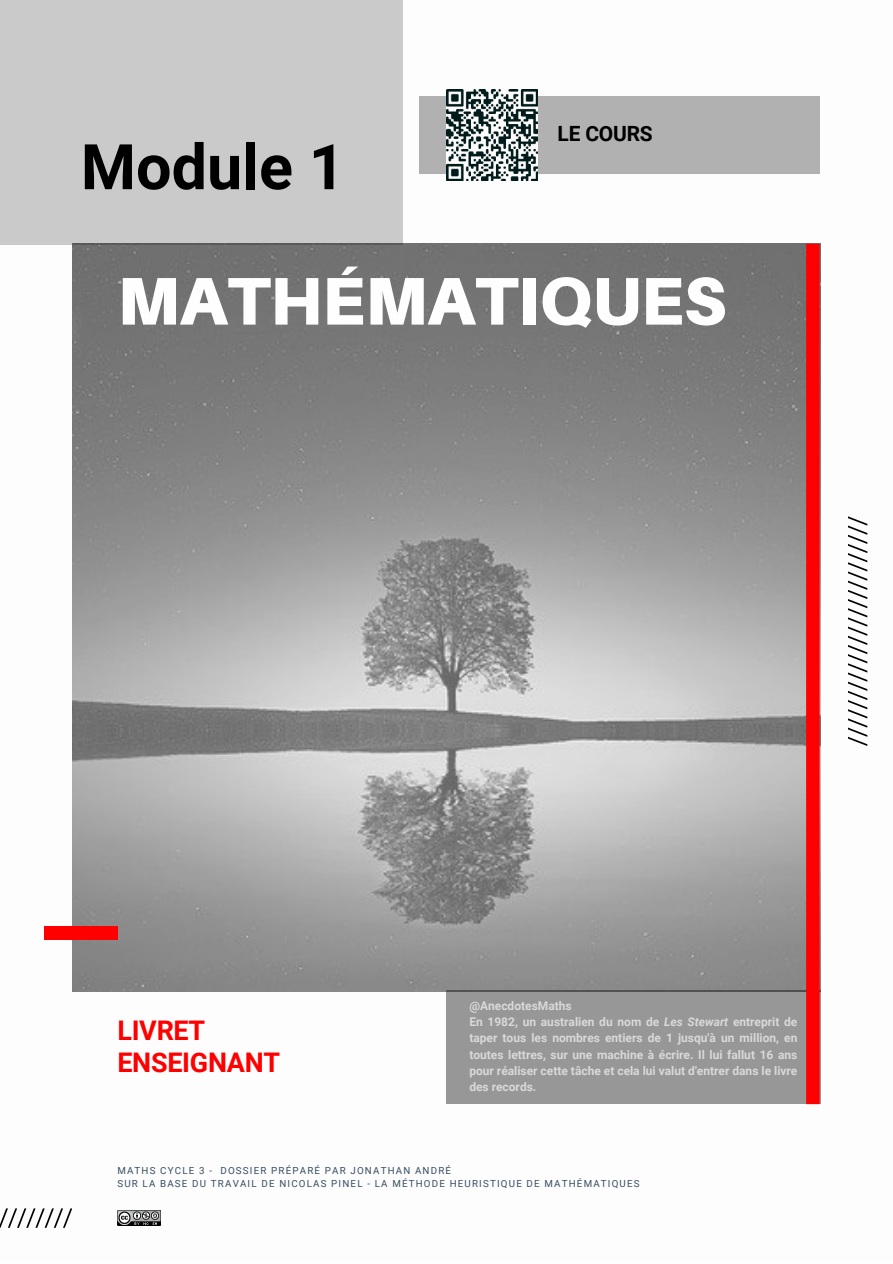
<style>
.page{position:relative;width:893px;height:1264px;background:#fff}
.page>*{position:absolute;margin:0;border:0;box-sizing:border-box;transform-origin:0 0}
.t1{font:900 67.5px "Aileron";color:#fefefe}
.t2{font:700 63px "Roboto";color:#000}
.t3{font:700 27px/32px "Roboto";letter-spacing:-.01em;color:#f00}
.t4{font:700 21px "Roboto";letter-spacing:-.01em;color:#000}
.t5{font:700 12px/16.4px "Roboto";color:#d9d9d9}
.t6{font:9.75px/13px "Roboto";letter-spacing:.12em;color:#364d62}
.s1{font-style:italic}
</style>
<div class="page">
<img style="left:72px;top:244px;width:748px;height:747px">
<div style="left:0;top:0;width:403px;height:244px;background:#cacaca"></div>
<svg style="left:0;top:1208px;width:72px;height:19px"></svg>
<svg style="left:848px;top:516px;width:19px;height:230px"></svg>
<img style="left:117px;top:1210px;width:43px;height:15px">
<div style="left:446px;top:990px;width:374px;height:114px;background:#979797"></div>
<div style="left:419px;top:96px;width:400px;height:78px;background:#b1b1b1"></div>
<img style="left:446px;top:89px;width:91px;height:91px">
<div style="left:44px;top:926px;width:73px;height:13px;background:#f00"></div>
<div style="left:806px;top:244px;width:13px;height:860px;background:#f00"></div>
<h2 class="t2" style="left:81px;top:123px;width:265px">Module 1</h2>
<h3 class="t4" style="left:557px;top:119px;width:97px">LE COURS</h3>
<h1 class="t1" style="left:117px;top:262px;width:610px">MATHÉMATIQUES</h1>
<h3 class="t3" style="left:117px;top:1013px;width:164px">LIVRET<br>ENSEIGNANT</h3>
<p class="t5" style="left:469px;top:996px;width:329px">@AnecdotesMaths<br>En 1982, un australien du nom de <span class="s1">Les Stewart</span> entreprit de taper tous les nombres entiers de 1 jusqu'à un million, en toutes lettres, sur une machine à écrire. Il lui fallut 16 ans pour réaliser cette tâche et cela lui valut d'entrer dans le livre des records.</p>
<p class="t6" style="left:117px;top:1163px;width:523px">MATHS CYCLE 3 - DOSSIER PRÉPARÉ PAR JONATHAN ANDRÉ<br>SUR LA BASE DU TRAVAIL DE NICOLAS PINEL - LA MÉTHODE HEURISTIQUE DE MATHÉMATIQUES</p>
</div>
